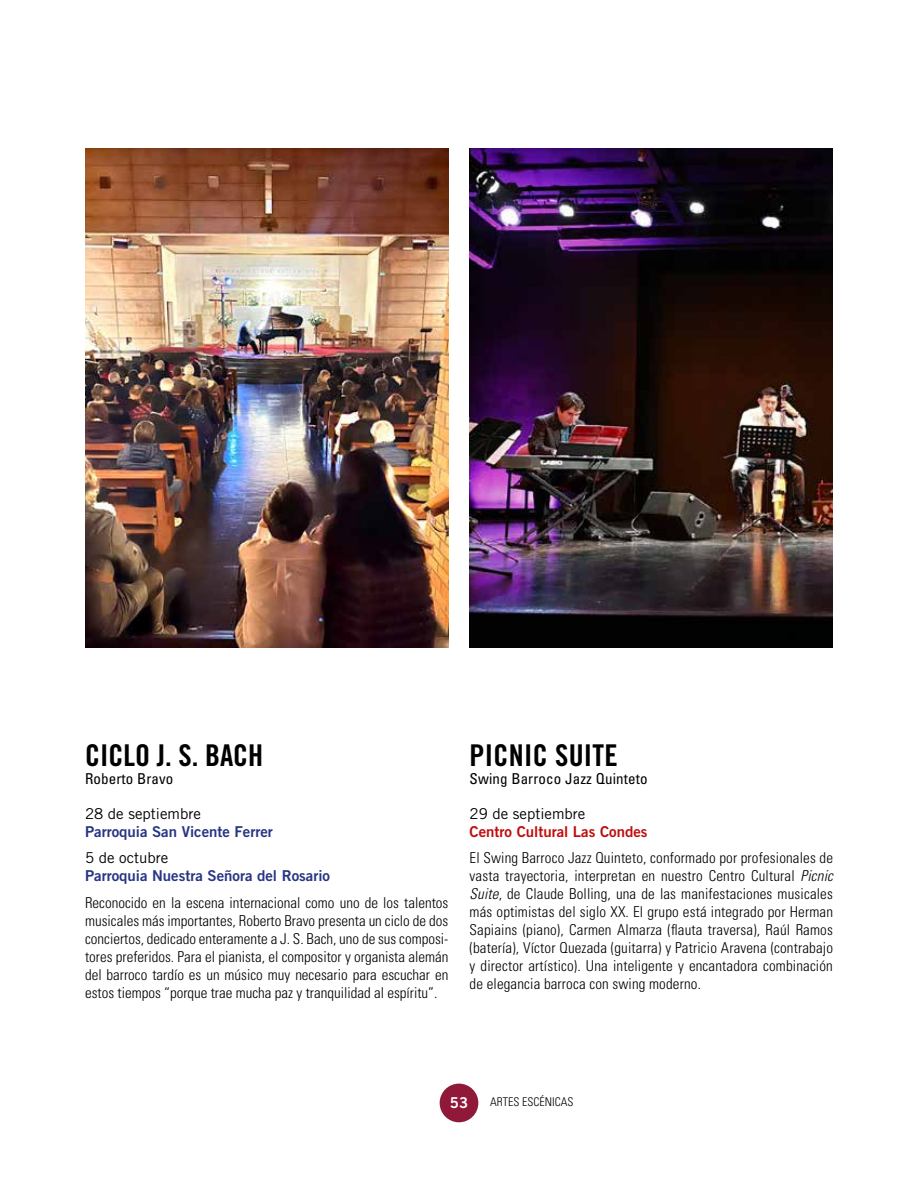
<style>
.page{position:relative;width:918px;height:1188px;background:#fff}
.page>*{position:absolute;margin:0;border:0;box-sizing:border-box;transform-origin:0 0}
.t1{font:30px "Trade Gothic LT Std Bd Cn 20";letter-spacing:.01em;color:#000}
.t2{font:300 condensed 15px/18px "Univers LT Std";letter-spacing:.005em;color:#000;text-align:justify}
.t3{font:15px "Trade Gothic LT Std Bd 2";color:#283583}
.t4{font:15px "Trade Gothic LT Std";color:#000}
.t5{font:condensed 15px "Univers LT Std";letter-spacing:.01em;color:#000}
.t6{font:15px "Trade Gothic LT Std Bd 2";color:#c00d0e}
.t7{font:15px "Trade Gothic LT Std Bd 2";color:#fff}
.t8{font:300 condensed 12px "Univers LT Std";color:#000}
.s1{font-style:italic}
</style>
<div class="page">
<div style="left:440px;top:1084px;width:38px;height:38px;background:#90193a;border-radius:50%"></div>
<img style="left:85px;top:149px;width:363px;height:498px">
<img style="left:470px;top:149px;width:363px;height:498px">
<h1 class="t1" style="left:85px;top:737px;width:180px">CICLO J. S. BACH</h1>
<p class="t5" style="left:85px;top:769px;width:90px">Roberto Bravo</p>
<p class="t4" style="left:85px;top:804px;width:117px">28 de septiembre</p>
<p class="t3" style="left:85px;top:822px;width:189px">Parroquia San Vicente Ferrer</p>
<p class="t4" style="left:85px;top:849px;width:85px">5 de octubre</p>
<p class="t3" style="left:85px;top:867px;width:246px">Parroquia Nuestra Señora del Rosario</p>
<p class="t2" style="left:85px;top:894px;width:365px">Reconocido en la escena internacional como uno de los talentos musicales más importantes, Roberto Bravo presenta un ciclo de dos conciertos, dedicado enteramente a J. S. Bach, uno de sus composi&shy;tores preferidos. Para el pianista, el compositor y organista alemán del barroco tardío es un músico muy necesario para escuchar en estos tiempos “porque trae mucha paz y tranquilidad al espíritu”.</p>
<h1 class="t1" style="left:470px;top:737px;width:150px">PICNIC SUITE</h1>
<p class="t5" style="left:470px;top:769px;width:180px">Swing Barroco Jazz Quinteto</p>
<p class="t4" style="left:470px;top:804px;width:117px">29 de septiembre</p>
<p class="t6" style="left:470px;top:822px;width:179px">Centro Cultural Las Condes</p>
<p class="t2" style="left:470px;top:849px;width:365px">El Swing Barroco Jazz Quinteto, conformado por profesionales de vasta trayectoria, interpretan en nuestro Centro Cultural <span class="s1">Picnic Suite</span>, de Claude Bolling, una de las manifestaciones musicales más optimistas del siglo XX. El grupo está integrado por Herman Sapiains (piano), Carmen Almarza (flauta traversa), Raúl Ramos (batería), Víctor Quezada (guitarra) y Patricio Aravena (contrabajo y director artístico). Una inteligente y encantadora combinación de elegancia barroca con swing moderno.</p>
<p class="t7" style="left:450px;top:1094px;width:20px">53</p>
<p class="t8" style="left:490px;top:1095px;width:85px">ARTES ESCÉNICAS</p>
</div>
